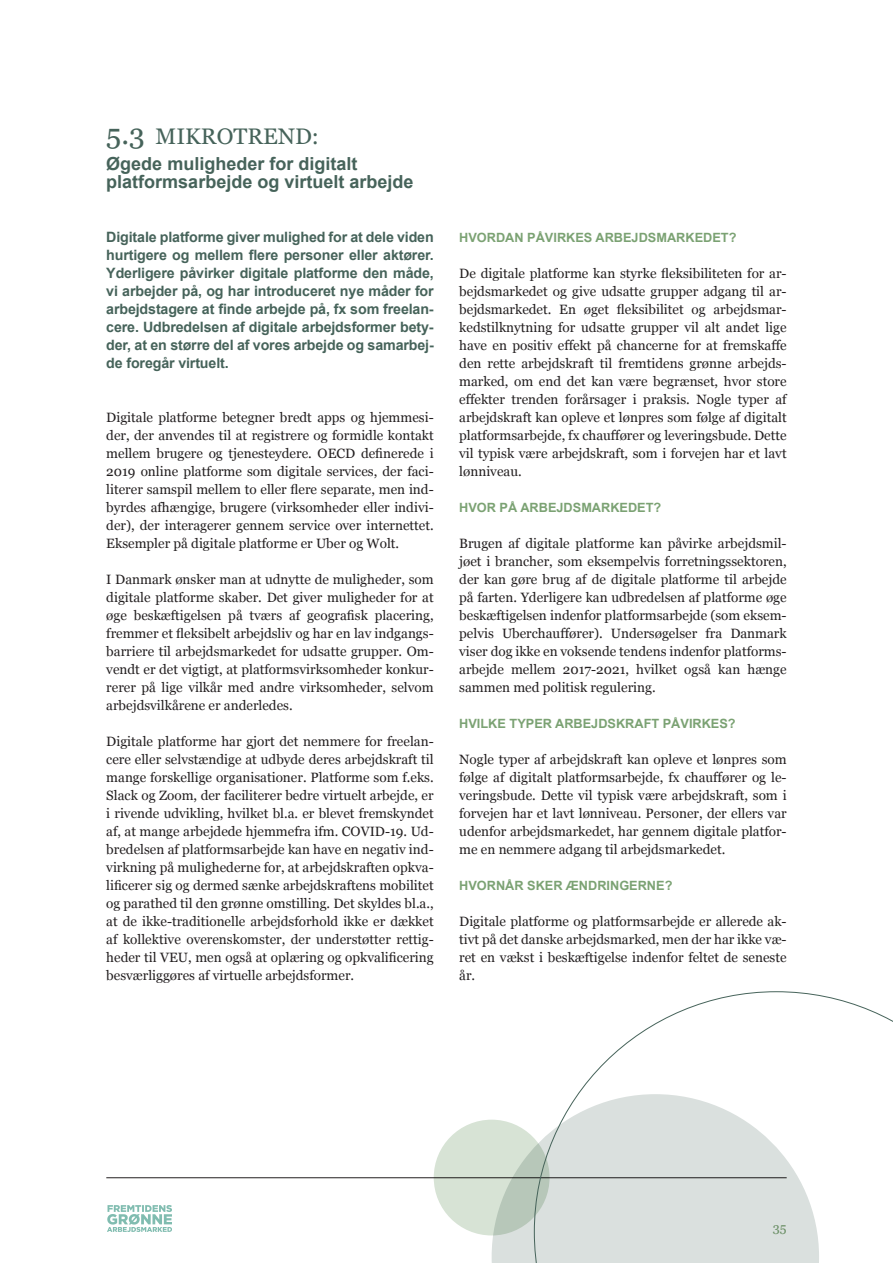
<style>
.page{position:relative;width:893px;height:1263px;background:#fff}
.page>*{position:absolute;margin:0;border:0;box-sizing:border-box;transform-origin:0 0}
.t1{font:22.5px "Georgia";color:#46635a}
.t2{font:700 18px/18px "Arial";color:#46635a}
.t3{font:700 14.25px/18px "Arial";letter-spacing:-.01em;color:#46635a;text-align:justify}
.t4{font:13.5px/18px "Georgia";color:#231f20;text-align:justify}
.t5{font:700 12.75px "Arial";color:#7ba273}
.t6{font:12.75px "Georgia";color:#7ba273}
.s1{font-size:28.5px}
</style>
<div class="page">
<hr style="left:106px;top:1177px;width:681px;height:1px;background:#231f20">
<img style="left:107px;top:1205px;width:64px;height:27px">
<svg style="left:492px;top:1119px;width:42px;height:144px;fill:#dae0de"></svg>
<svg style="left:434px;top:1120px;width:116px;height:115px;fill:#d7e3d5"></svg>
<svg style="left:534px;top:991px;width:359px;height:272px"></svg>
<h1 class="t1" style="left:106px;top:120px;width:214px"><span class="s1">5.3</span> MIKROTREND:</h1>
<h2 class="t2" style="left:106px;top:155px;width:309px">Øgede muligheder for digitalt platformsarbejde og virtuelt arbejde</h2>
<p class="t3" style="left:106px;top:228px;width:329px">Digitale platforme giver mulighed for at dele viden hurtigere og mellem flere personer eller aktører.<br>Yderligere påvirker digitale platforme den måde, vi arbejder på, og har introduceret nye måder for arbejdstagere at finde arbejde på, fx som freelan&shy;cere. Udbredelsen af digitale arbejdsformer bety&shy;der, at en større del af vores arbejde og samarbej&shy;de foregår virtuelt.</p>
<p class="t4" style="left:106px;top:408px;width:329px">Digitale platforme betegner bredt apps og hjemmesi&shy;der, der anvendes til at registrere og formidle kontakt mellem brugere og tjenesteydere. OECD definerede i 2019 online platforme som digitale services, der faci&shy;literer samspil mellem to eller flere separate, men ind&shy;byrdes afhængige, brugere (virksomheder eller indivi&shy;der), der interagerer gennem service over internettet.<br>Eksempler på digitale platforme er Uber og Wolt.</p>
<p class="t4" style="left:106px;top:570px;width:329px">I Danmark ønsker man at udnytte de muligheder, som digitale platforme skaber. Det giver muligheder for at øge beskæftigelsen på tværs af geografisk placering, fremmer et fleksibelt arbejdsliv og har en lav indgangs&shy;barriere til arbejdsmarkedet for udsatte grupper. Om&shy;vendt er det vigtigt, at platformsvirksomheder konkur&shy;rerer på lige vilkår med andre virksomheder, selvom arbejdsvilkårene er anderledes.</p>
<p class="t4" style="left:106px;top:732px;width:329px">Digitale platforme har gjort det nemmere for freelan&shy;cere eller selvstændige at udbyde deres arbejdskraft til mange forskellige organisationer. Platforme som f.eks.<br>Slack og Zoom, der faciliterer bedre virtuelt arbejde, er i rivende udvikling, hvilket bl.a. er blevet fremskyndet af, at mange arbejdede hjemmefra ifm. COVID-19. Ud&shy;bredelsen af platformsarbejde kan have en negativ ind&shy;virkning på mulighederne for, at arbejdskraften opkva&shy;lificerer sig og dermed sænke arbejdskraftens mobilitet og parathed til den grønne omstilling. Det skyldes bl.a., at de ikke-traditionelle arbejdsforhold ikke er dækket af kollektive overenskomster, der understøtter rettig&shy;heder til VEU, men også at oplæring og opkvalificering besværliggøres af virtuelle arbejdsformer.</p>
<p class="t5" style="left:459px;top:229px;width:279px">HVORDAN PÅVIRKES ARBEJDSMARKEDET?</p>
<p class="t4" style="left:459px;top:264px;width:329px">De digitale platforme kan styrke fleksibiliteten for ar&shy;bejdsmarkedet og give udsatte grupper adgang til ar&shy;bejdsmarkedet. En øget fleksibilitet og arbejdsmar&shy;kedstilknytning for udsatte grupper vil alt andet lige have en positiv effekt på chancerne for at fremskaffe den rette arbejdskraft til fremtidens grønne arbejds&shy;marked, om end det kan være begrænset, hvor store effekter trenden forårsager i praksis. Nogle typer af arbejdskraft kan opleve et lønpres som følge af digitalt platformsarbejde, fx chauffører og leveringsbude. Dette vil typisk være arbejdskraft, som i forvejen har et lavt lønniveau.</p>
<p class="t5" style="left:459px;top:499px;width:204px">HVOR PÅ ARBEJDSMARKEDET?</p>
<p class="t4" style="left:459px;top:534px;width:329px">Brugen af digitale platforme kan påvirke arbejdsmil&shy;jøet i brancher, som eksempelvis forretningssektoren, der kan gøre brug af de digitale platforme til arbejde på farten. Yderligere kan udbredelsen af platforme øge beskæftigelsen indenfor platformsarbejde (som eksem&shy;pelvis Uberchauffører). Undersøgelser fra Danmark viser dog ikke en voksende tendens indenfor platforms&shy;arbejde mellem 2017-2021, hvilket også kan hænge sammen med politisk regulering.</p>
<p class="t5" style="left:459px;top:715px;width:278px">HVILKE TYPER ARBEJDSKRAFT PÅVIRKES?</p>
<p class="t4" style="left:459px;top:750px;width:329px">Nogle typer af arbejdskraft kan opleve et lønpres som følge af digitalt platformsarbejde, fx chauffører og le&shy;veringsbude. Dette vil typisk være arbejdskraft, som i forvejen har et lavt lønniveau. Personer, der ellers var udenfor arbejdsmarkedet, har gennem digitale platfor&shy;me en nemmere adgang til arbejdsmarkedet.</p>
<p class="t5" style="left:459px;top:877px;width:215px">HVORNÅR SKER ÆNDRINGERNE?</p>
<p class="t4" style="left:459px;top:912px;width:329px">Digitale platforme og platformsarbejde er allerede ak&shy;tivt på det danske arbejdsmarked, men der har ikke væ&shy;ret en vækst i beskæftigelse indenfor feltet de seneste år.</p>
<p class="t6" style="left:773px;top:1218px;width:15px">35</p>
</div>
